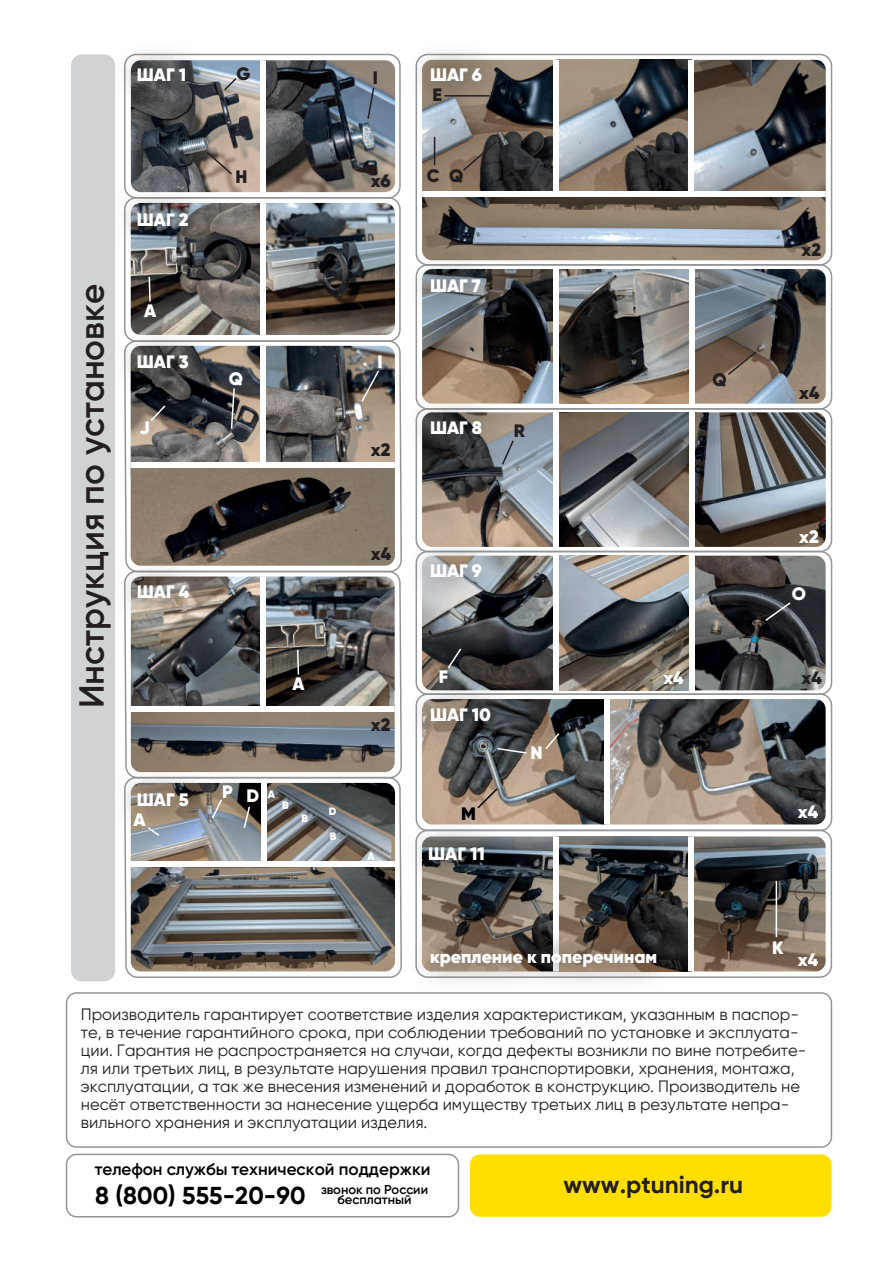
<style>
.page{position:relative;width:893px;height:1263px;background:#fff}
.page>*{position:absolute;margin:0;border:0;box-sizing:border-box;transform-origin:0 0}
.t1{font:600 34.8px "Gilroy";color:#231f20}
.t2{font:700 24.45px "Gilroy";letter-spacing:.005em;color:#000001}
.t3{font:700 24.3px "Gilroy";color:#231f20}
.t4{font:900 18px "Gilroy";color:#fff}
.t5{font:900 18px "Gilroy";color:#231f20}
.t6{font:900 18px "Gilroy";color:#000001}
.t7{font:600 17.1px "Gilroy";color:#000001}
.t8{font:16.5px/18px "Gilroy";color:#231f20}
.t9{font:600 12.9px "Gilroy";letter-spacing:-.005em;color:#000001}
.t10{font:900 10.65px "Gilroy";color:#fff}
</style>
<div class="page">
<div style="left:470px;top:1154px;width:361px;height:63px;background:#ffdf01;border-radius:10px"></div>
<div style="left:66px;top:1154px;width:393px;height:63px;border:2px solid #939598;border-radius:10px"></div>
<div style="left:66px;top:992px;width:766px;height:156px;border:2px solid #939598;border-radius:10px"></div>
<img style="left:131px;top:60px;width:264px;height:132px">
<div style="left:260px;top:60px;width:6px;height:132px;background:#fff"></div>
<img style="left:131px;top:203px;width:264px;height:132px">
<div style="left:260px;top:203px;width:6px;height:132px;background:#fff"></div>
<img style="left:422px;top:60px;width:404px;height:200px">
<div style="left:553px;top:60px;width:6px;height:135px;background:#fff"></div>
<div style="left:688px;top:60px;width:6px;height:135px;background:#fff"></div>
<div style="left:422px;top:192px;width:404px;height:5px;background:#fff"></div>
<img style="left:422px;top:269px;width:404px;height:135px">
<img style="left:422px;top:412px;width:404px;height:135px">
<img style="left:422px;top:556px;width:404px;height:134px">
<img style="left:422px;top:699px;width:404px;height:125px">
<div style="left:605px;top:699px;width:5px;height:125px;background:#fff"></div>
<img style="left:422px;top:836px;width:404px;height:135px">
<div style="left:554px;top:836px;width:5px;height:135px;background:#fff"></div>
<div style="left:688px;top:836px;width:6px;height:135px;background:#fff"></div>
<div style="left:553px;top:265px;width:6px;height:429px;background:#fff"></div>
<div style="left:689px;top:265px;width:6px;height:429px;background:#fff"></div>
<svg style="left:124px;top:340px;width:278px;height:226px;background:#78716a"></svg>
<svg style="left:124px;top:570px;width:278px;height:206px;background:#707070"></svg>
<svg style="left:124px;top:776px;width:278px;height:202px;background:#80807e"></svg>
<div style="left:124px;top:54px;width:277px;height:145px;border:2px solid #939598;border-radius:12px"></div>
<div style="left:416px;top:54px;width:416px;height:212px;border:2px solid #939598;border-radius:12px"></div>
<div style="left:416px;top:264px;width:416px;height:146px;border:2px solid #939598;border-radius:12px"></div>
<div style="left:416px;top:408px;width:416px;height:144px;border:2px solid #939598;border-radius:12px"></div>
<div style="left:416px;top:551px;width:416px;height:144px;border:2px solid #939598;border-radius:12px"></div>
<div style="left:416px;top:693px;width:416px;height:138px;border:2px solid #939598;border-radius:11px"></div>
<div style="left:415px;top:830px;width:417px;height:148px;border:2px solid #939598;border-radius:12px"></div>
<img style="left:124px;top:52px;width:101px;height:73px">
<img style="left:392px;top:52px;width:129px;height:73px">
<img style="left:392px;top:239px;width:127px;height:97px">
<img style="left:392px;top:380px;width:129px;height:98px">
<img style="left:392px;top:524px;width:129px;height:97px">
<img style="left:392px;top:667px;width:137px;height:98px">
<img style="left:390px;top:806px;width:133px;height:97px">
<img style="left:392px;top:909px;width:304px;height:86px">
<img style="left:124px;top:172px;width:103px;height:97px">
<img style="left:124px;top:314px;width:103px;height:98px">
<img style="left:124px;top:544px;width:104px;height:97px">
<img style="left:124px;top:752px;width:103px;height:97px">
<div style="left:71px;top:54px;width:44px;height:927px;background:#d1d2d4;border-radius:11px"></div>
<svg style="left:205px;top:150px;width:29px;height:26px"></svg>
<svg style="left:223px;top:76px;width:15px;height:16px"></svg>
<svg style="left:366px;top:86px;width:9px;height:35px"></svg>
<svg style="left:148px;top:275px;width:4px;height:28px"></svg>
<svg style="left:296px;top:648px;width:4px;height:28px"></svg>
<svg style="left:149px;top:404px;width:18px;height:19px"></svg>
<svg style="left:230px;top:387px;width:6px;height:43px"></svg>
<svg style="left:360px;top:369px;width:20px;height:34px"></svg>
<svg style="left:243px;top:805px;width:8px;height:25px"></svg>
<svg style="left:146px;top:826px;width:15px;height:11px"></svg>
<svg style="left:210px;top:798px;width:13px;height:22px"></svg>
<svg style="left:434px;top:137px;width:1px;height:28px"></svg>
<svg style="left:461px;top:139px;width:37px;height:33px"></svg>
<hr style="left:445px;top:95px;width:45px;height:2px;background:#231f20">
<svg style="left:726px;top:350px;width:32px;height:26px"></svg>
<svg style="left:501px;top:439px;width:14px;height:27px"></svg>
<svg style="left:446px;top:647px;width:17px;height:23px"></svg>
<svg style="left:764px;top:601px;width:28px;height:21px"></svg>
<svg style="left:476px;top:787px;width:23px;height:23px"></svg>
<svg style="left:496px;top:747px;width:32px;height:8px"></svg>
<svg style="left:544px;top:732px;width:17px;height:19px"></svg>
<hr style="left:776px;top:881px;width:1px;height:56px;background:#fff">
<p class="t5" style="left:236px;top:62px;width:16px">G</p>
<p class="t4" style="left:137px;top:64px;width:51px">ШАГ 1</p>
<p class="t4" style="left:430px;top:64px;width:53px">ШАГ 6</p>
<p class="t5" style="left:373px;top:66px;width:7px">I</p>
<h1 class="t1" style="left:70px;top:708px;width:426px;rotate:-90deg">Инструкция по установке</h1>
<p class="t4" style="left:137px;top:208px;width:53px">ШАГ 2</p>
<p class="t4" style="left:144px;top:299px;width:14px">A</p>
<p class="t4" style="left:137px;top:350px;width:53px">ШАГ 3</p>
<p class="t4" style="left:140px;top:416px;width:12px">J</p>
<p class="t4" style="left:137px;top:580px;width:54px">ШАГ 4</p>
<p class="t4" style="left:137px;top:788px;width:53px">ШАГ 5</p>
<p class="t4" style="left:134px;top:809px;width:14px">A</p>
<p class="t5" style="left:235px;top:165px;width:13px">H</p>
<p class="t5" style="left:371px;top:170px;width:21px">x6</p>
<p class="t4" style="left:229px;top:367px;width:16px">Q</p>
<p class="t4" style="left:377px;top:350px;width:7px">I</p>
<p class="t5" style="left:371px;top:438px;width:21px">x2</p>
<p class="t5" style="left:371px;top:543px;width:22px">x4</p>
<p class="t4" style="left:293px;top:672px;width:14px">A</p>
<p class="t4" style="left:222px;top:780px;width:12px">P</p>
<p class="t4" style="left:246px;top:784px;width:14px">D</p>
<p class="t10" style="left:268px;top:787px;width:9px">A</p>
<p class="t10" style="left:282px;top:799px;width:8px">B</p>
<p class="t10" style="left:302px;top:811px;width:8px">B</p>
<p class="t10" style="left:329px;top:805px;width:9px">D</p>
<p class="t10" style="left:330px;top:829px;width:8px">B</p>
<p class="t5" style="left:371px;top:713px;width:21px">x2</p>
<p class="t10" style="left:368px;top:849px;width:9px">A</p>
<p class="t5" style="left:432px;top:83px;width:11px">E</p>
<p class="t5" style="left:427px;top:164px;width:38px">C Q</p>
<p class="t4" style="left:430px;top:274px;width:52px">ШАГ 7</p>
<p class="t4" style="left:430px;top:416px;width:54px">ШАГ 8</p>
<p class="t5" style="left:514px;top:420px;width:13px">R</p>
<p class="t4" style="left:430px;top:560px;width:53px">ШАГ 9</p>
<p class="t4" style="left:439px;top:665px;width:11px">F</p>
<p class="t4" style="left:430px;top:703px;width:62px">ШАГ 10</p>
<p class="t6" style="left:461px;top:803px;width:16px">M</p>
<p class="t4" style="left:428px;top:842px;width:58px">ШАГ 11</p>
<p class="t4" style="left:530px;top:741px;width:14px">N</p>
<p class="t5" style="left:712px;top:368px;width:16px">Q</p>
<p class="t5" style="left:801px;top:239px;width:21px">x2</p>
<p class="t5" style="left:799px;top:381px;width:22px">x4</p>
<p class="t4" style="left:799px;top:525px;width:21px">x2</p>
<p class="t4" style="left:792px;top:583px;width:16px">O</p>
<p class="t4" style="left:663px;top:667px;width:22px">x4</p>
<p class="t5" style="left:801px;top:666px;width:22px">x4</p>
<p class="t4" style="left:798px;top:800px;width:22px">x4</p>
<p class="t4" style="left:430px;top:945px;width:228px">крепление к поперечинам</p>
<p class="t4" style="left:772px;top:936px;width:13px">K</p>
<p class="t4" style="left:798px;top:949px;width:22px">x4</p>
<p class="t8" style="left:81px;top:1005px;width:727px">Производитель гарантирует соответствие изделия характеристикам, указанным в паспор&shy;те, в течение гарантийного срока, при соблюдении требований по установке и эксплуата&shy;ции. Гарантия не распространяется на случаи, когда дефекты возникли по вине потребите&shy;ля или третьих лиц, в результате нарушения правил транспортировки, хранения, монтажа, эксплуатации, а так же внесения изменений и доработок в конструкцию. Производитель не несёт ответственности за нанесение ущерба имуществу третьих лиц в результате непра&shy;вильного хранения и эксплуатации изделия.</p>
<p class="t7" style="left:95px;top:1158px;width:337px">телефон службы технической поддержки</p>
<p class="t9" style="left:321px;top:1181px;width:109px">звонок по России</p>
<h2 class="t2" style="left:95px;top:1180px;width:212px">8 (800) 555-20-90</h2>
<p class="t9" style="left:338px;top:1191px;width:75px">бесплатный</p>
<h3 class="t3" style="left:564px;top:1169px;width:181px">www.ptuning.ru</h3>
</div>
